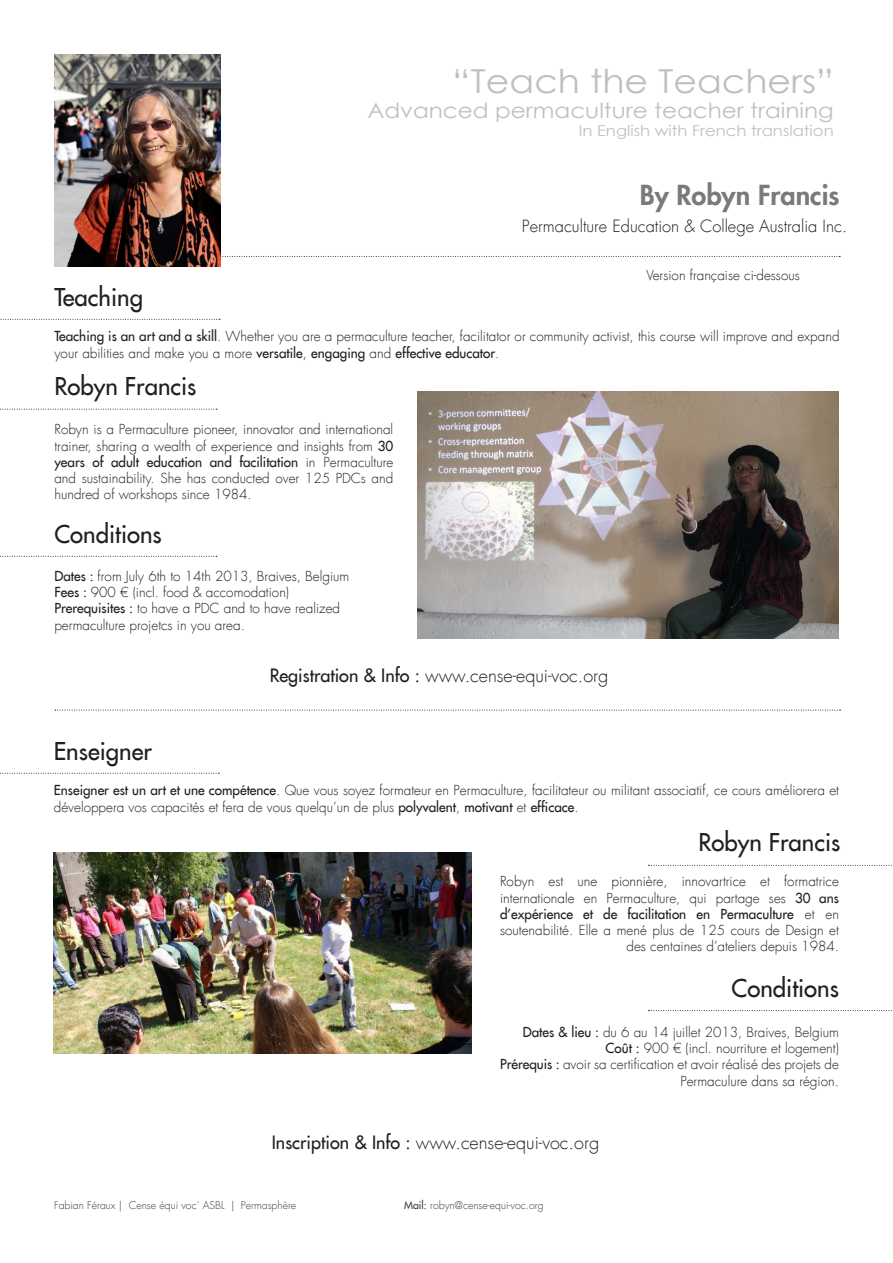
<style>
.page{position:relative;width:893px;height:1263px;background:#fff}
.page>*{position:absolute;margin:0;border:0;box-sizing:border-box;transform-origin:0 0}
.t1{font:33px "Century Gothic";color:#bcc0c5;scale:1.1 1}
.t2{font:800 27px "Futura LT";color:#787a7d}
.t3{font:24px "Futura LT";color:#231f20}
.t4{font:21px "Century Gothic";color:#bcc0c5;scale:1.1 1}
.t5{font:300 18px "Futura LT";color:#231f20}
.t6{font:300 16.5px "Futura LT";color:#231f20}
.t7{font:15px "Century Gothic";color:#bcc0c5;scale:1.1 1}
.t8{font:300 13.5px/16.2px "Futura LT";color:#231f20}
.Légende{font:300 10.5px "Futura LT";color:#3d3f44}
.s1{font-weight:400}
</style>
<div class="page">
<svg style="left:222px;top:256px;width:618px;height:1px"></svg>
<img style="left:54px;top:54px;width:167px;height:213px">
<svg style="left:0;top:319px;width:220px;height:1px"></svg>
<svg style="left:0;top:409px;width:217px;height:1px"></svg>
<svg style="left:0;top:556px;width:217px;height:1px"></svg>
<img style="left:418px;top:391px;width:421px;height:247px">
<svg style="left:0;top:773px;width:219px;height:1px"></svg>
<img style="left:54px;top:853px;width:417px;height:201px">
<svg style="left:55px;top:710px;width:786px;height:1px"></svg>
<svg style="left:648px;top:865px;width:244px;height:1px"></svg>
<svg style="left:648px;top:1010px;width:244px;height:1px"></svg>
<h1 class="t1" style="left:452px;top:58px;width:348px">“Teach the Teachers”</h1>
<h3 class="t4" style="left:367px;top:96px;width:425px">Advanced permaculture teacher training</h3>
<p class="t7" style="left:579px;top:120px;width:233px">In English with French translation</p>
<h2 class="t2" style="left:640px;top:177px;width:201px">By Robyn Francis</h2>
<p class="t6" style="left:522px;top:216px;width:327px">Permaculture Education &amp; College Australia Inc.</p>
<p class="t3" style="left:54px;top:281px;width:90px">Teaching</p>
<p class="t8" style="left:646px;top:267px;width:155px">Version française ci-dessous</p>
<p class="t8" style="left:54px;top:329px;width:787px"><span class="s1">Teaching is an art and a skill</span>. Whether you are a permaculture teacher, facilitator or community activist, this course will improve and expand your abilities and make you a more <span class="s1">versatile</span>, <span class="s1">engaging</span> and <span class="s1">effective educator</span>.</p>
<p class="t3" style="left:54px;top:370px;width:144px">Robyn Francis</p>
<p class="t8" style="left:54px;top:422px;width:340px;text-align:justify">Robyn is a Permaculture pioneer, innovator and international trainer, sharing a wealth of experience and insights from <span class="s1">30 years of adult education and facilitation</span> in Permaculture and sustainability. She has conducted over 125 PDCs and hundred of workshops since 1984.</p>
<p class="t3" style="left:54px;top:518px;width:109px">Conditions</p>
<p class="t8" style="left:54px;top:568px;width:296px"><span class="s1">Dates :</span> from July 6th to 14th 2013, Braives, Belgium</p>
<p class="t8" style="left:54px;top:584px;width:236px"><span class="s1">Fees :</span> 900 € (incl. food &amp; accomodation)</p>
<p class="t8" style="left:54px;top:601px;width:287px"><span class="s1">Prerequisites :</span> to have a PDC and to have realized</p>
<p class="t8" style="left:54px;top:617px;width:192px">permaculture projetcs in you area.</p>
<p class="t5" style="left:270px;top:664px;width:340px"><span class="s1">Registration &amp; Info :</span> www.cense-equi-voc.org</p>
<p class="t3" style="left:54px;top:735px;width:100px">Enseigner</p>
<p class="t8" style="left:54px;top:783px;width:787px"><span class="s1">Enseigner est un art et une compétence</span>. Que vous soyez formateur en Permaculture, facilitateur ou militant associatif, ce cours améliorera et développera vos capacités et fera de vous quelqu’un de plus <span class="s1">polyvalent</span>, <span class="s1">motivant</span> et <span class="s1">efficace</span>.</p>
<p class="t3" style="left:698px;top:827px;width:144px">Robyn Francis</p>
<p class="t8" style="left:500px;top:874px;width:340px;text-align:right">Robyn est une pionnière, innovartrice et formatrice internationale en Permaculture, qui partage ses <span class="s1">30 ans d’expérience et de facilitation en Permaculture</span> et en soutenabilité. Elle a mené plus de 125 cours de Design et des centaines d’ateliers depuis 1984.</p>
<p class="t3" style="left:732px;top:972px;width:109px">Conditions</p>
<p class="t8" style="left:523px;top:1024px;width:318px"><span class="s1">Dates &amp; lieu :</span> du 6 au 14 juillet 2013, Braives, Belgium</p>
<p class="t8" style="left:606px;top:1040px;width:235px"><span class="s1">Coût :</span> 900 € (incl. nourriture et logement)</p>
<p class="t8" style="left:500px;top:1057px;width:340px;text-align:right"><span class="s1">Prérequis :</span> avoir sa certification et avoir réalisé des projets de<br>Permaculure dans sa région.</p>
<p class="t5" style="left:272px;top:1131px;width:329px"><span class="s1">Inscription &amp; Info :</span> www.cense-equi-voc.org</p>
<p class="Légende" style="left:54px;top:1199px;width:244px">Fabian Féraux | Cense équi voc’ ASBL | Permasphère</p>
<p class="Légende" style="left:404px;top:1199px;width:141px"><span class="s1">Mail:</span> robyn@cense-equi-voc.org</p>
</div>
